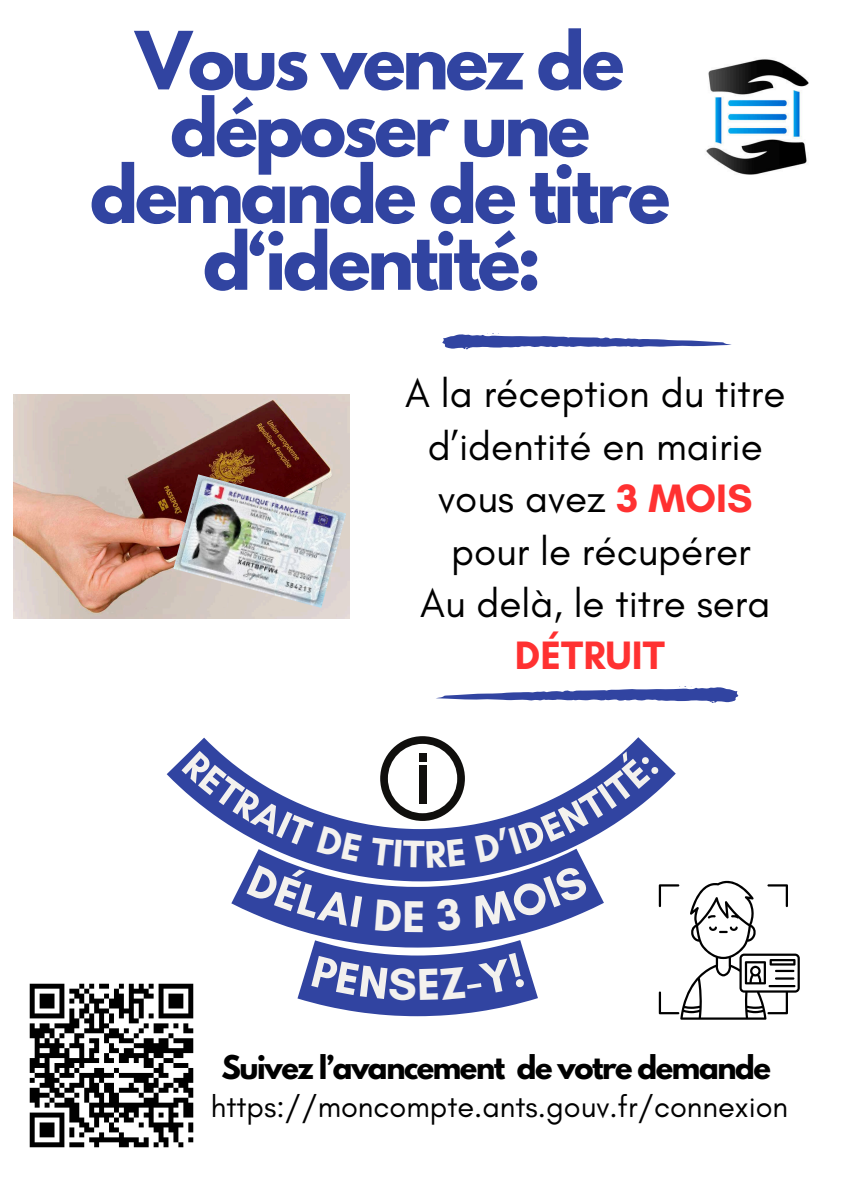
<style>
.page{position:relative;width:842px;height:1191px;background:#fff}
.page>*{position:absolute;margin:0;border:0;box-sizing:border-box;transform-origin:0 0}
.t1{font:700 71px/66.8px "League Spartan";letter-spacing:-.05em;color:#3144a1;text-align:center}
.t2{font:700 45.4px "Glacial Indifference";color:#f3f1ee}
.t3{font:40.4px/52.3px "Glacial Indifference";color:#000;text-align:center}
.t4{font:700 40.4px "Glacial Indifference";color:#ff3131}
.t5{font:30.7px "Glacial Indifference";color:#000}
.t6{font:700 29px "League Spartan";letter-spacing:-.05em;color:#000}
.s1{font-weight:700;color:#ff3131}
</style>
<div class="page">
<svg style="left:436px;top:686px;width:302px;height:16px"></svg>
<svg style="left:442px;top:333px;width:290px;height:16px"></svg>
<img style="left:706px;top:59px;width:103px;height:116px">
<img style="left:29px;top:983px;width:165px;height:165px">
<img style="left:13px;top:394px;width:337px;height:225px">
<img style="left:173px;top:474px;width:173px;height:133px">
<svg style="left:182px;top:736px;width:618px;height:283px"></svg>
<h1 class="t1" style="left:90px;top:36px;width:582px">Vous venez de déposer une demande de titre d‘identité:</h1>
<p class="t3" style="left:405px;top:367px;width:382px">A la réception du titre d’identité en mairie vous avez <span class="s1">3 MOIS </span>pour le récupérer<br>Au delà, le titre sera</p>
<p class="t4" style="left:515px;top:631px;width:152px">DÉTRUIT</p>
<h2 class="t2" style="left:402px;top:888px;width:25px">E</h2>
<p class="t6" style="left:222px;top:1052px;width:551px">Suivez l’avancement de votre demande</p>
<p class="t5" style="left:211px;top:1087px;width:579px">https://moncompte.ants.gouv.fr/connexion</p>
</div>
